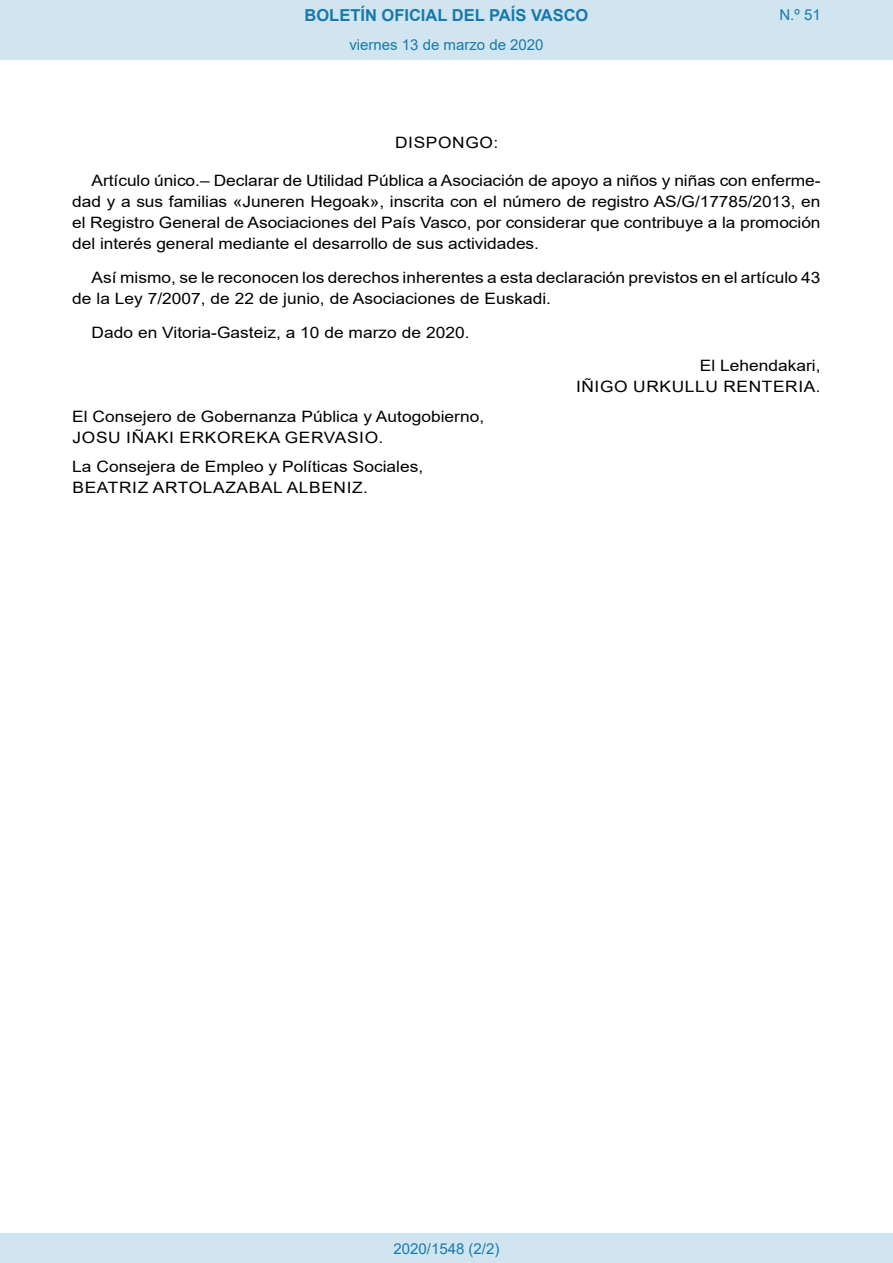
<style>
.page{position:relative;width:893px;height:1263px;background:#fff}
.page>*{position:absolute;margin:0;border:0;box-sizing:border-box;transform-origin:0 0}
.t1{font:700 16.5px "Arial";color:#1879ad}
.BOPVDetalle{font:15.6px/21px "Arial";color:#000;text-align:justify;scale:1.11 1}
.BOPVFirmaPuesto{font:15.6px "Arial";color:#000;scale:1.11 1}
.BOPVFirmaNombre{font:15.6px "Arial";letter-spacing:.035em;color:#000;scale:1.11 1}
.BOPVNombreLehen2{font:15.6px "Arial";letter-spacing:.035em;color:#000;scale:1.11 1}
.BOPVPuestoLehen2{font:15.6px "Arial";color:#000;scale:1.11 1}
.BOPVClave{font:15.6px "Arial";letter-spacing:.035em;color:#000;scale:1.11 1}
.Paginacion_Centro{font:15px "Arial";color:#1879ad}
</style>
<div class="page">
<div style="left:0;top:0;width:893px;height:60px;background:#d0e5f0"></div>
<div style="left:0;top:1233px;width:893px;height:30px;background:#d0e5f0"></div>
<p class="t1" style="left:305px;top:3px;width:285px">BOLETÍN OFICIAL DEL PAÍS VASCO</p>
<p class="Paginacion_Centro" style="left:349px;top:35px;width:196px">viernes 13 de marzo de 2020</p>
<p class="Paginacion_Centro" style="left:779px;top:5px;width:43px">N.º 51</p>
<p class="BOPVClave" style="left:395px;top:132px;width:94px">DISPONGO:</p>
<p class="BOPVDetalle" style="left:72px;top:170px;width:676px;text-indent:19px">Artículo único.– Declarar de Utilidad Pública a Asociación de apoyo a niños y niñas con enferme&shy;dad y a sus familias «Juneren Hegoak», inscrita con el número de registro AS/G/17785/2013, en el Registro General de Asociaciones del País Vasco, por considerar que contribuye a la promoción del interés general mediante el desarrollo de sus actividades.</p>
<p class="BOPVDetalle" style="left:72px;top:267px;width:676px;text-indent:19px">Así mismo, se le reconocen los derechos inherentes a esta declaración previstos en el artículo 43 de la Ley 7/2007, de 22 de junio, de Asociaciones de Euskadi.</p>
<p class="BOPVDetalle" style="left:92px;top:322px;width:342px">Dado en Vitoria-Gasteiz, a 10 de marzo de 2020.</p>
<p class="BOPVPuestoLehen2" style="left:700px;top:355px;width:110px">El Lehendakari,</p>
<p class="BOPVNombreLehen2" style="left:576px;top:376px;width:222px">IÑIGO URKULLU RENTERIA.</p>
<p class="BOPVFirmaPuesto" style="left:72px;top:406px;width:373px">El Consejero de Gobernanza Pública y Autogobierno,</p>
<p class="BOPVFirmaNombre" style="left:73px;top:427px;width:281px">JOSU IÑAKI ERKOREKA GERVASIO.</p>
<p class="BOPVFirmaPuesto" style="left:72px;top:456px;width:318px">La Consejera de Empleo y Políticas Sociales,</p>
<p class="BOPVFirmaNombre" style="left:73px;top:477px;width:268px">BEATRIZ ARTOLAZABAL ALBENIZ.</p>
<p class="Paginacion_Centro" style="left:393px;top:1238px;width:107px">2020/1548 (2/2)</p>
</div>
